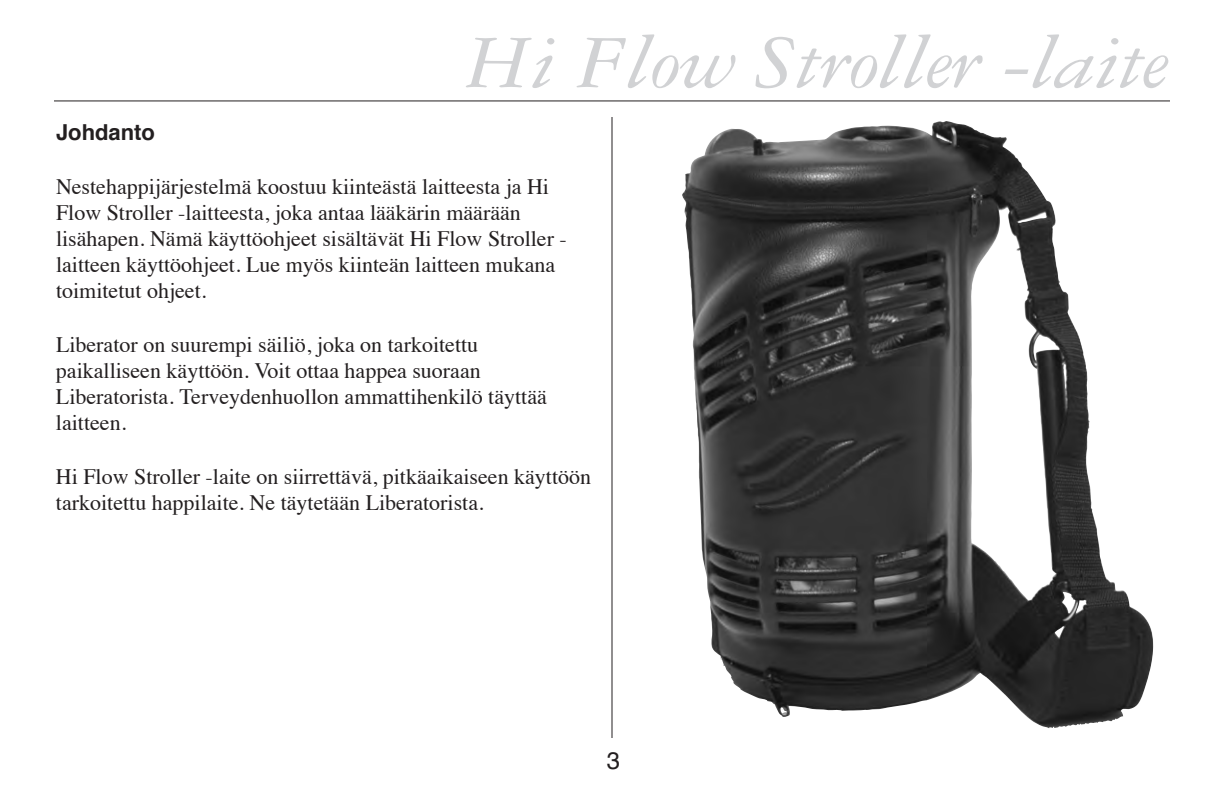
<style>
.page{position:relative;width:1224px;height:792px;background:#fff}
.page>*{position:absolute;margin:0;border:0;box-sizing:border-box;transform-origin:0 0}
.t1{font:italic 80px "Garamond Three";letter-spacing:-.015em;color:#d1d2d4;scale:1.15 1}
.t2{font:24px "Helvetica";color:#231f20}
.t3{font:22px/26px "Times";color:#231f20}
.t4{font:700 22px "Helvetica";color:#231f20}
</style>
<div class="page">
<hr style="left:612px;top:117px;width:1px;height:621px;background:#231f20">
<hr style="left:54px;top:100px;width:1116px;height:1px;background:#231f20">
<img style="left:682px;top:121px;width:441px;height:607px">
<h1 class="t1" style="left:465px;top:34px;width:613px">Hi Flow Stroller -laite</h1>
<p class="t4" style="left:56px;top:123px;width:101px">Johdanto</p>
<p class="t3" style="left:56px;top:175px;width:512px">Nestehappijärjestelmä koostuu kiinteästä laitteesta ja Hi Flow Stroller -laitteesta, joka antaa lääkärin määrään lisähapen. Nämä käyttöohjeet sisältävät Hi Flow Stroller - laitteen käyttöohjeet. Lue myös kiinteän laitteen mukana toimitetut ohjeet.</p>
<p class="t3" style="left:56px;top:333px;width:492px">Liberator on suurempi säiliö, joka on tarkoitettu paikalliseen käyttöön. Voit ottaa happea suoraan Liberatorista. Terveydenhuollon ammattihenkilö täyttää laitteen.</p>
<p class="t3" style="left:56px;top:465px;width:537px">Hi Flow Stroller -laite on siirrettävä, pitkäaikaiseen käyttöön tarkoitettu happilaite. Ne täytetään Liberatorista.</p>
<p class="t2" style="left:607px;top:750px;width:15px">3</p>
</div>
